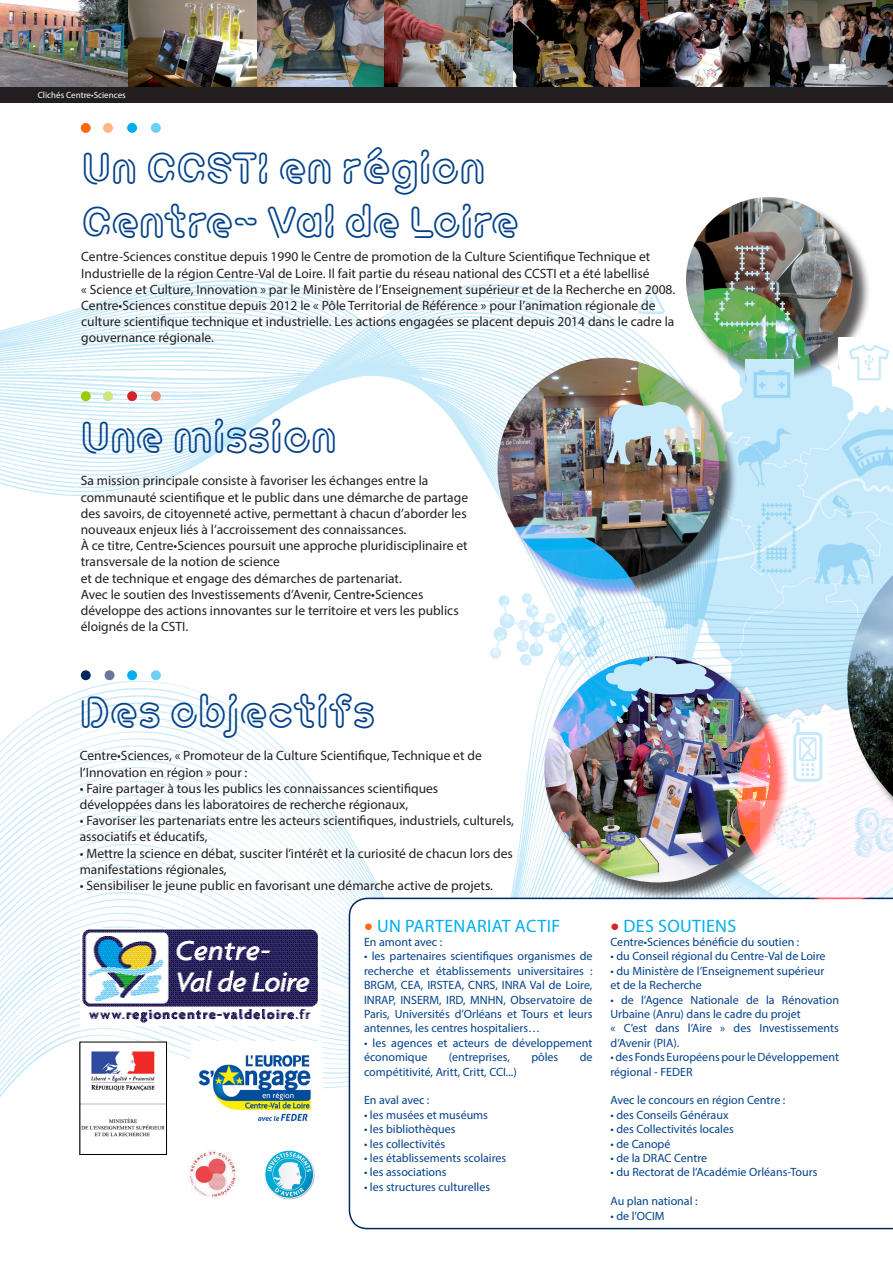
<style>
.page{position:relative;width:893px;height:1263px;background:#fff}
.page>*{position:absolute;margin:0;border:0;box-sizing:border-box;transform-origin:0 0}
.t1{font:45px "Relava";color:#03428b}
.t2{font:45px "Relava";letter-spacing:-.02em;color:#03428b}
.t3{font:18px "Myriad Pro";letter-spacing:.02em;color:#00aeef}
.t4{font:13.5px/16.2px "Myriad Pro";color:#231f20}
.t5{font:12px/14.4px "Myriad Pro";color:#03428b}
.t6{font:9px "Myriad Pro";color:#fff}
.s1{font-size:31.5px;color:#ff6a0c}
.s2{font-size:31.5px;color:#d1232a}
</style>
<div class="page">
<img style="left:0;top:263px;width:688px;height:936px">
<img style="left:0;top:0;width:256px;height:87px">
<img style="left:257px;top:0;width:128px;height:87px">
<img style="left:513px;top:0;width:128px;height:87px">
<img style="left:769px;top:0;width:124px;height:87px">
<img style="left:385px;top:0;width:128px;height:87px">
<img style="left:641px;top:0;width:128px;height:87px">
<svg style="left:349px;top:898px;width:544px;height:331px"></svg>
<div style="left:688px;top:199px;width:183px;height:183px;background:#231f20;opacity:.75"></div>
<img style="left:686px;top:197px;width:167px;height:167px;border-radius:83px">
<div style="left:500px;top:360px;width:238px;height:238px;background:#231f20;opacity:.75"></div>
<img style="left:497px;top:358px;width:222px;height:221px;border-radius:111px">
<div style="left:547px;top:658px;width:242px;height:243px;background:#231f20;opacity:.75"></div>
<img style="left:544px;top:656px;width:226px;height:226px;border-radius:113px">
<img style="left:636px;top:278px;width:30px;height:41px">
<div style="left:0;top:87px;width:893px;height:16px;background:#231f20"></div>
<svg style="left:737px;top:718px;width:156px;height:183px"></svg>
<svg style="left:418px;top:526px;width:231px;height:231px"></svg>
<div style="left:81px;top:123px;width:10px;height:10px;background:#ff6a0c;border-radius:50%"></div>
<div style="left:103px;top:123px;width:10px;height:10px;background:#ffb586;border-radius:50%"></div>
<div style="left:127px;top:123px;width:10px;height:10px;background:#00aeef;border-radius:50%"></div>
<div style="left:151px;top:123px;width:10px;height:10px;background:#6bcff6;border-radius:50%"></div>
<div style="left:81px;top:391px;width:10px;height:10px;background:#9c0;border-radius:50%"></div>
<div style="left:103px;top:391px;width:10px;height:10px;background:#cce680;border-radius:50%"></div>
<div style="left:127px;top:391px;width:10px;height:10px;background:#d1232a;border-radius:50%"></div>
<div style="left:151px;top:391px;width:10px;height:10px;background:#e59279;border-radius:50%"></div>
<div style="left:81px;top:670px;width:10px;height:10px;background:#01295b;border-radius:50%"></div>
<div style="left:105px;top:670px;width:10px;height:10px;background:#69769b;border-radius:50%"></div>
<div style="left:127px;top:670px;width:10px;height:10px;background:#00aeef;border-radius:50%"></div>
<div style="left:151px;top:670px;width:10px;height:10px;background:#6bcff6;border-radius:50%"></div>
<svg style="left:714px;top:246px;width:76px;height:62px;background:#6c6d57"></svg>
<img style="left:789px;top:719px;width:39px;height:66px">
<img style="left:606px;top:402px;width:33px;height:64px">
<img style="left:606px;top:658px;width:114px;height:87px">
<img style="left:639px;top:308px;width:254px;height:410px">
<img style="left:483px;top:579px;width:121px;height:107px">
<img style="left:760px;top:800px;width:70px;height:53px">
<img style="left:848px;top:805px;width:1px;height:56px">
<img style="left:82px;top:1044px;width:83px;height:109px">
<div style="left:80px;top:1042px;width:87px;height:113px;border:1px solid #000"></div>
<img style="left:81px;top:928px;width:239px;height:98px">
<img style="left:189px;top:1149px;width:49px;height:50px">
<img style="left:257px;top:1143px;width:63px;height:57px">
<div style="left:849px;top:531px;width:44px;height:330px;background:#231f20;opacity:.75"></div>
<img style="left:847px;top:575px;width:46px;height:222px">
<img style="left:191px;top:1042px;width:132px;height:82px">
<p class="t6" style="left:38px;top:90px;width:90px">Clichés Centre•Sciences</p>
<p class="t1" style="left:82px;top:139px;width:405px">Un CCSTI en région</p>
<p class="t2" style="left:82px;top:193px;width:439px">Centre- Val de Loire</p>
<p class="t4" style="left:81px;top:248px;width:595px">Centre-Sciences constitue depuis 1990 le Centre de promotion de la Culture Scientifique Technique et<br>Industrielle de la région Centre-Val de Loire. Il fait partie du réseau national des CCSTI et a été labellisé<br>« Science et Culture, Innovation » par le Ministère de l’Enseignement supérieur et de la Recherche en 2008.</p>
<p class="t4" style="left:81px;top:297px;width:595px">Centre•Sciences constitue depuis 2012 le « Pôle Territorial de Référence » pour l’animation régionale de culture scientifique technique et industrielle. Les actions engagées se placent depuis 2014 dans le cadre la gouvernance régionale.</p>
<p class="t1" style="left:81px;top:408px;width:258px">Une mission</p>
<p class="t4" style="left:81px;top:473px;width:389px">Sa mission principale consiste à favoriser les échanges entre la communauté scientifique et le public dans une démarche de partage des savoirs, de citoyenneté active, permettant à chacun d’aborder les nouveaux enjeux liés à l’accroissement des connaissances.</p>
<p class="t4" style="left:81px;top:537px;width:388px">À ce titre, Centre•Sciences poursuit une approche pluridisciplinaire et transversale de la notion de science<br>et de technique et engage des démarches de partenariat.</p>
<p class="t4" style="left:81px;top:586px;width:379px">Avec le soutien des Investissements d’Avenir, Centre•Sciences développe des actions innovantes sur le territoire et vers les publics éloignés de la CSTI.</p>
<p class="t1" style="left:80px;top:683px;width:297px">Des objectifs</p>
<p class="t4" style="left:80px;top:748px;width:404px">Centre•Sciences, « Promoteur de la Culture Scientifique, Technique et de l’Innovation en région » pour :</p>
<p class="t4" style="left:80px;top:780px;width:360px">• Faire partager à tous les publics les connaissances scientifiques</p>
<p class="t4" style="left:80px;top:796px;width:330px">développées dans les laboratoires de recherche régionaux,</p>
<p class="t4" style="left:80px;top:812px;width:436px">• Favoriser les partenariats entre les acteurs scientifiques, industriels, culturels, associatifs et éducatifs,</p>
<p class="t4" style="left:80px;top:845px;width:435px">• Mettre la science en débat, susciter l’intérêt et la curiosité de chacun lors des manifestations régionales,</p>
<p class="t4" style="left:80px;top:877px;width:415px">• Sensibiliser le jeune public en favorisant une démarche active de projets.</p>
<p class="t3" style="left:364px;top:914px;width:198px"><span class="s1">•</span> UN PARTENARIAT ACTIF</p>
<p class="t5" style="left:364px;top:934px;width:80px">En amont avec :</p>
<p class="t5" style="left:364px;top:949px;width:230px;text-align:justify">• les partenaires scientifiques organismes de recherche et établissements universitaires :<br>BRGM, CEA, IRSTEA, CNRS, INRA Val de Loire, INRAP, INSERM, IRD, MNHN, Observatoire de Paris, Universités d’Orléans et Tours et leurs antennes, les centres hospitaliers…</p>
<p class="t5" style="left:364px;top:1035px;width:230px">• les agences et acteurs de développement économique</p>
<p class="t5" style="left:449px;top:1050px;width:63px">(entreprises,</p>
<p class="t5" style="left:531px;top:1050px;width:29px">pôles</p>
<p class="t5" style="left:580px;top:1050px;width:14px">de</p>
<p class="t5" style="left:364px;top:1064px;width:154px">compétitivité, Aritt, Critt, CCI...)</p>
<p class="t5" style="left:364px;top:1093px;width:67px">En aval avec :</p>
<p class="t5" style="left:364px;top:1107px;width:126px">• les musées et muséums</p>
<p class="t5" style="left:364px;top:1122px;width:93px">• les bibliothèques</p>
<p class="t5" style="left:364px;top:1136px;width:83px">• les collectivités</p>
<p class="t5" style="left:364px;top:1150px;width:144px">• les établissements scolaires</p>
<p class="t5" style="left:364px;top:1165px;width:84px">• les associations</p>
<p class="t5" style="left:364px;top:1179px;width:128px">• les structures culturelles</p>
<p class="t3" style="left:610px;top:914px;width:127px"><span class="s2">•</span> DES SOUTIENS</p>
<p class="t5" style="left:610px;top:934px;width:190px">Centre•Sciences bénéficie du soutien :</p>
<p class="t5" style="left:610px;top:949px;width:217px">• du Conseil régional du Centre-Val de Loire</p>
<p class="t5" style="left:610px;top:963px;width:215px">• du Ministère de l’Enseignement supérieur</p>
<p class="t5" style="left:610px;top:978px;width:93px">et de la Recherche</p>
<p class="t5" style="left:610px;top:992px;width:230px">• de l’Agence Nationale de la Rénovation<br>Urbaine (Anru) dans le cadre du projet</p>
<p class="t5" style="left:610px;top:1021px;width:230px">« C’est dans l’Aire » des Investissements d’Avenir (PIA).</p>
<p class="t5" style="left:610px;top:1050px;width:230px">• des Fonds Européens pour le Développement régional - FEDER</p>
<p class="t5" style="left:610px;top:1093px;width:176px">Avec le concours en région Centre :</p>
<p class="t5" style="left:610px;top:1107px;width:120px">• des Conseils Généraux</p>
<p class="t5" style="left:610px;top:1122px;width:125px">• des Collectivités locales</p>
<p class="t5" style="left:610px;top:1136px;width:61px">• de Canopé</p>
<p class="t5" style="left:610px;top:1150px;width:98px">• de la DRAC Centre</p>
<p class="t5" style="left:610px;top:1165px;width:208px">• du Rectorat de l’Académie Orléans-Tours</p>
<p class="t5" style="left:610px;top:1194px;width:89px">Au plan national :</p>
<p class="t5" style="left:610px;top:1208px;width:56px">• de l’OCIM</p>
</div>
